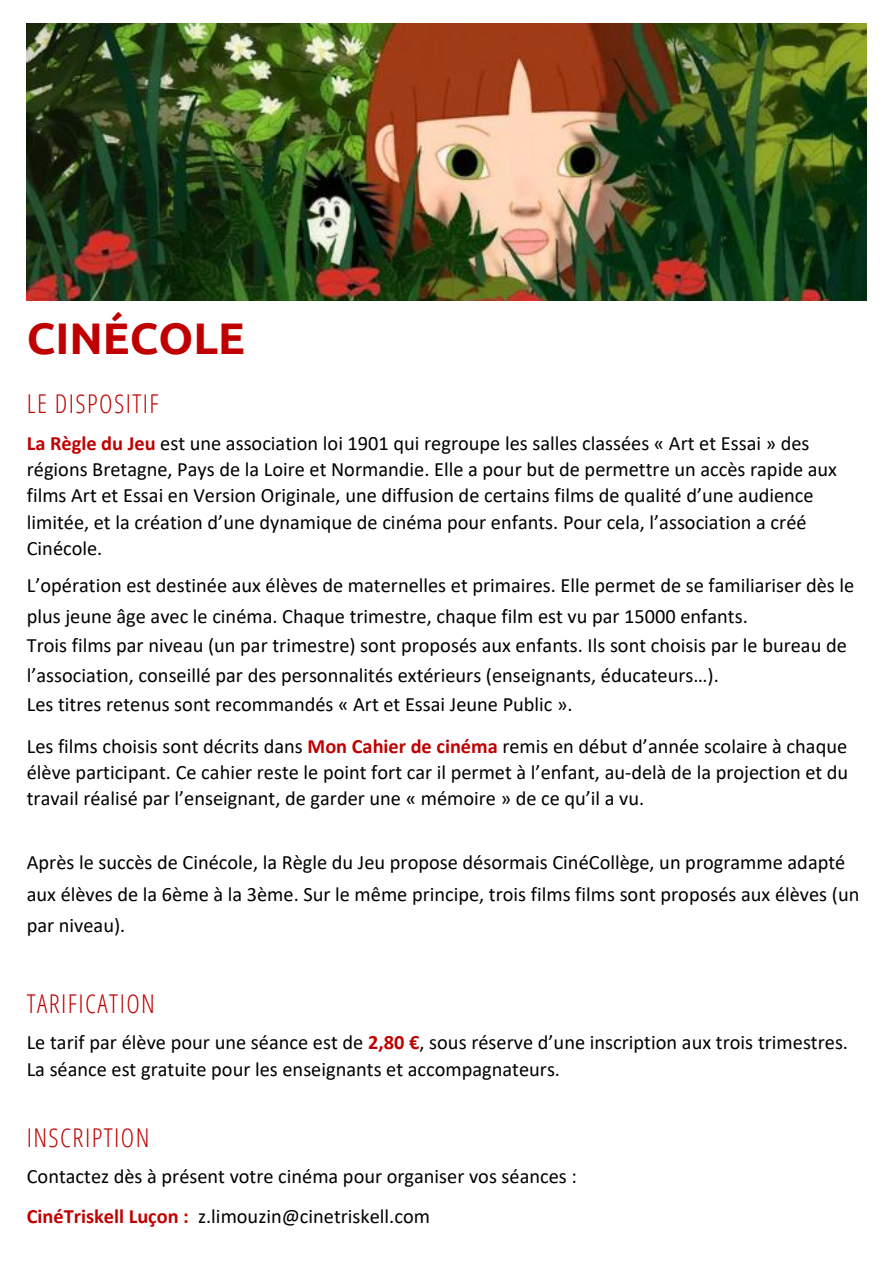
<style>
.page{position:relative;width:894px;height:1264px;background:#fff}
.page>*{position:absolute;margin:0;border:0;box-sizing:border-box;transform-origin:0 0}
.t1{font:700 44.25px "Ubuntu";color:#c00000}
.t2{font:300 25.8px "Open Sans Condensed";letter-spacing:.055em;color:#c00000}
.t3{font:20.4px/26.2px "Calibri";color:#000}
.t4{font:700 20.4px "Calibri";color:#c00000}
.s1{font-weight:700;color:#c00000}
</style>
<div class="page">
<img style="left:27px;top:23px;width:839px;height:277px">
<p class="t1" style="left:27px;top:313px;width:220px">CINÉCOLE</p>
<p class="t2" style="left:27px;top:385px;width:133px">LE DISPOSITIF</p>
<p class="t3" style="left:27px;top:431px;width:784px"><span class="s1">La Règle du Jeu</span> est une association loi 1901 qui regroupe les salles classées « Art et Essai » des</p>
<h1 class="t3" style="left:27px;top:458px;width:811px">régions Bretagne, Pays de la Loire et Normandie. Elle a pour but de permettre un accès rapide aux films Art et Essai en Version Originale, une diffusion de certains films de qualité d’une audience limitée, et la création d’une dynamique de cinéma pour enfants. Pour cela, l’association a créé Cinécole.</h1>
<h2 class="t3" style="left:27px;top:574px;width:828px">L’opération est destinée aux élèves de maternelles et primaires. Elle permet de se familiariser dès le</h2>
<p class="t3" style="left:27px;top:604px;width:722px">plus jeune âge avec le cinéma. Chaque trimestre, chaque film est vu par 15000 enfants.</p>
<p class="t3" style="left:27px;top:633px;width:821px">Trois films par niveau (un par trimestre) sont proposés aux enfants. Ils sont choisis par le bureau de</p>
<p class="t3" style="left:27px;top:664px;width:693px">l’association, conseillé par des personnalités extérieurs (enseignants, éducateurs…).</p>
<p class="t3" style="left:27px;top:693px;width:547px">Les titres retenus sont recommandés « Art et Essai Jeune Public ».</p>
<p class="t3" style="left:27px;top:734px;width:821px">Les films choisis sont décrits dans <span class="s1">Mon Cahier de cinéma</span> remis en début d’année scolaire à chaque</p>
<p class="t3" style="left:27px;top:760px;width:822px">élève participant. Ce cahier reste le point fort car il permet à l’enfant, au-delà de la projection et du</p>
<p class="t3" style="left:27px;top:787px;width:619px">travail réalisé par l’enseignant, de garder une « mémoire » de ce qu’il a vu.</p>
<p class="t3" style="left:27px;top:850px;width:819px">Après le succès de Cinécole, la Règle du Jeu propose désormais CinéCollège, un programme adapté</p>
<p class="t3" style="left:27px;top:879px;width:833px;line-height:31.8px">aux élèves de la 6ème à la 3ème. Sur le même principe, trois films films sont proposés aux élèves (un par niveau).</p>
<h2 class="t2" style="left:27px;top:985px;width:130px">TARIFICATION</h2>
<p class="t3" style="left:27px;top:1031px;width:822px">Le tarif par élève pour une séance est de <span class="s1">2,80 €</span>, sous réserve d’une inscription aux trois trimestres.<br>La séance est gratuite pour les enseignants et accompagnateurs.</p>
<p class="t2" style="left:27px;top:1119px;width:124px">INSCRIPTION</p>
<h2 class="t3" style="left:27px;top:1164px;width:551px">Contactez dès à présent votre cinéma pour organiser vos séances :</h2>
<p class="t4" style="left:27px;top:1207px;width:163px">CinéTriskell Luçon :</p>
<p class="t3" style="left:198px;top:1204px;width:233px">z.limouzin@cinetriskell.com</p>
</div>
